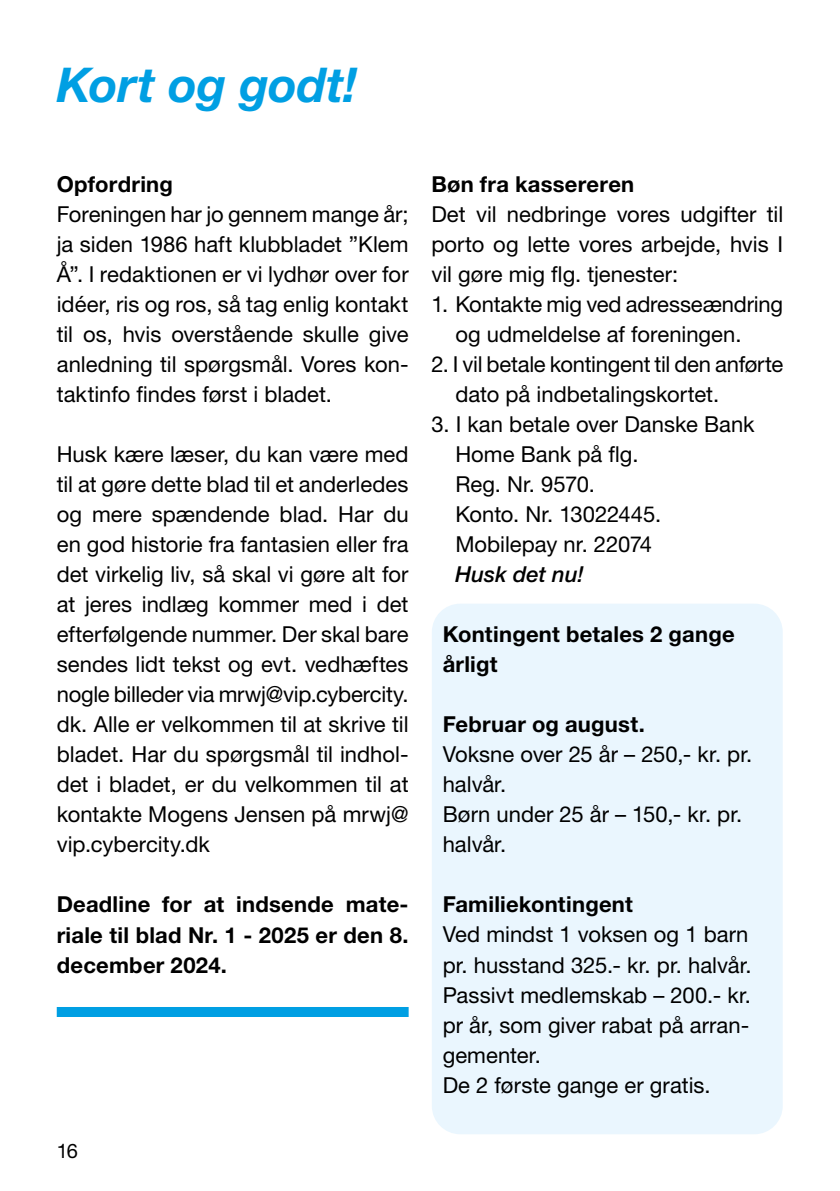
<style>
.page{position:relative;width:840px;height:1191px;background:#fff}
.page>*{position:absolute;margin:0;border:0;box-sizing:border-box;transform-origin:0 0}
.t1{font:italic 700 48px "Helvetica Neue LT Std";letter-spacing:-.005em;color:#009fe3}
.t2{font:22px/30px "Helvetica Neue LT Std";color:#000}
.t3{font:700 22px/30px "Helvetica Neue LT Std";letter-spacing:.01em;color:#000;text-align:justify}
.t4{font:italic 500 22px "Helvetica Neue LT Std";letter-spacing:.005em;color:#000}
.t5{font:20px "Helvetica Neue LT Std";color:#000}
</style>
<div class="page">
<div style="left:431px;top:603px;width:351px;height:531px;background:#eaf6fe;border-radius:28px"></div>
<div style="left:57px;top:1007px;width:351px;height:10px;background:#009fe3"></div>
<h1 class="t1" style="left:57px;top:55px;width:302px">Kort og godt!</h1>
<p class="t3" style="left:57px;top:169px;width:118px">Opfordring</p>
<p class="t2" style="left:57px;top:199px;width:353px;text-align:justify">Foreningen har jo gennem mange år; ja siden 1986 haft klubbladet ”Klem Å”. I redaktionen er vi lydhør over for idéer, ris og ros, så tag enlig kontakt til os, hvis overstående skulle give anledning til spørgsmål. Vores kon&shy;taktinfo findes først i bladet.</p>
<p class="t2" style="left:57px;top:439px;width:353px;text-align:justify">Husk kære læser, du kan være med til at gøre dette blad til et anderledes og mere spændende blad. Har du en god historie fra fantasien eller fra det virkelig liv, så skal vi gøre alt for at jeres indlæg kommer med i det efterfølgende nummer. Der skal bare sendes lidt tekst og evt. vedhæftes nogle billeder via mrwj@vip.cybercity. dk. Alle er velkommen til at skrive til bladet. Har du spørgsmål til indhol&shy;det i bladet, er du velkommen til at kontakte Mogens Jensen på mrwj@ vip.cybercity.dk</p>
<p class="t3" style="left:57px;top:889px;width:353px">Deadline for at indsende mate&shy;riale til blad Nr. 1 - 2025 er den 8. december 2024.</p>
<p class="t5" style="left:57px;top:1139px;width:23px">16</p>
<p class="t3" style="left:431px;top:169px;width:204px">Bøn fra kassereren</p>
<p class="t2" style="left:431px;top:199px;width:353px;text-align:justify">Det vil nedbringe vores udgifter til porto og lette vores arbejde, hvis I vil gøre mig flg. tjenester:</p>
<p class="t2" style="left:455px;top:289px;width:329px;text-indent:-24px">1. Kontakte mig ved adresseændring og udmeldelse af foreningen.</p>
<p class="t2" style="left:455px;top:349px;width:329px;text-indent:-24px">2. I vil betale kontingent til den anførte dato på indbetalingskortet.</p>
<p class="t2" style="left:455px;top:409px;width:300px;text-indent:-24px">3. I kan betale over Danske Bank<br>Home Bank på flg.<br>Reg. Nr. 9570.<br>Konto. Nr. 13022445.<br>Mobilepay nr. 22074</p>
<p class="t4" style="left:455px;top:561px;width:130px">Husk det nu!</p>
<p class="t3" style="left:442px;top:619px;width:293px">Kontingent betales 2 gange årligt</p>
<p class="t3" style="left:442px;top:709px;width:203px">Februar og august.</p>
<p class="t2" style="left:442px;top:739px;width:311px">Voksne over 25 år – 250,- kr. pr. halvår.<br>Børn under 25 år – 150,- kr. pr. halvår.</p>
<p class="t3" style="left:442px;top:889px;width:191px">Familiekontingent</p>
<p class="t2" style="left:442px;top:919px;width:310px">Ved mindst 1 voksen og 1 barn pr. husstand 325.- kr. pr. halvår.<br>Passivt medlemskab – 200.- kr. pr år, som giver rabat på arran&shy;gementer.<br>De 2 første gange er gratis.</p>
</div>
